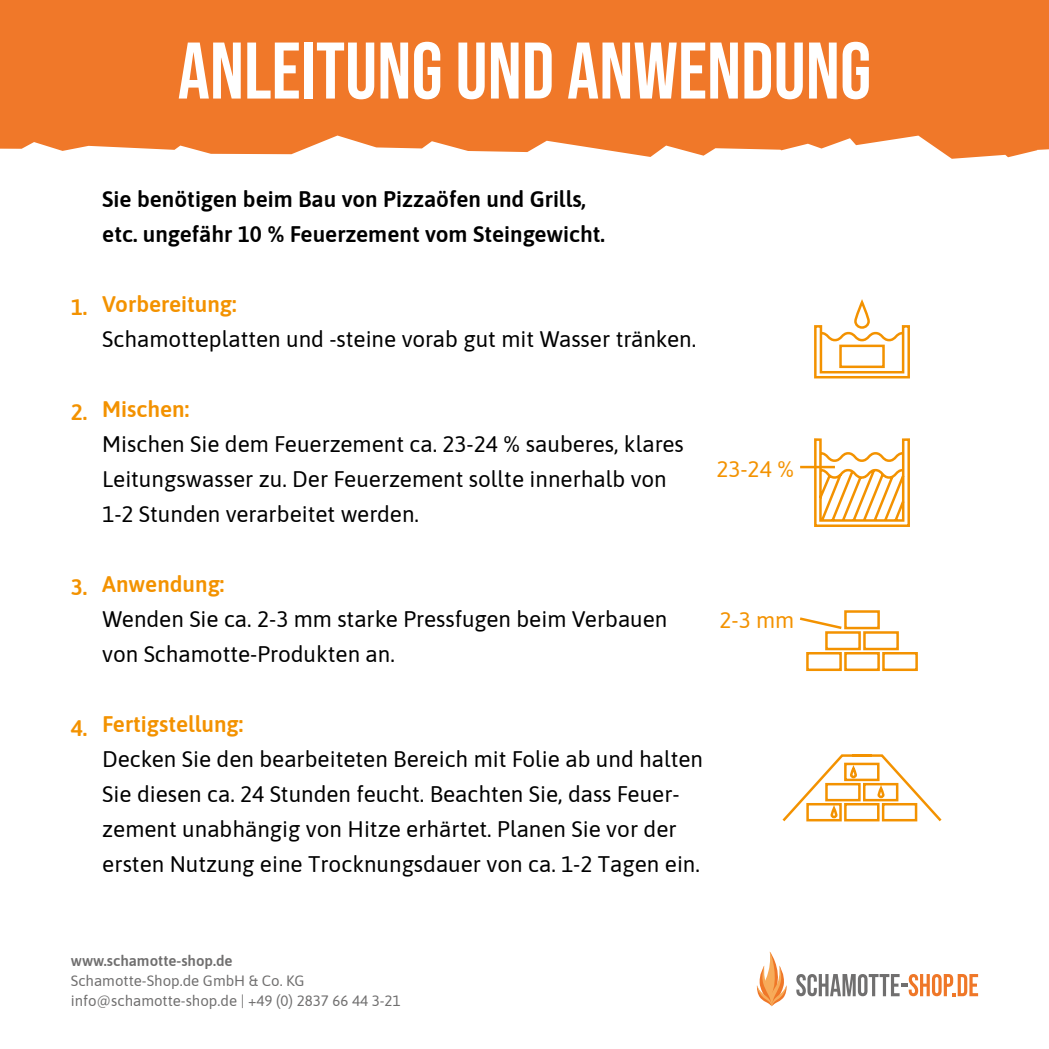
<style>
.page{position:relative;width:1049px;height:1049px;background:#fff}
.page>*{position:absolute;margin:0;border:0;box-sizing:border-box;transform-origin:0 0}
.t1{font:80px "Bebas Neue";color:#fff}
.t2{font:22.5px/35px "Asap";color:#000}
.t3{font:600 22.5px/35px "Asap";color:#000}
.t4{font:600 22.5px "Asap";color:#f39200}
.t5{font:22.5px "Asap";color:#f39200}
.t6{font:15px/20px "Asap";color:#706f6f}
.t7{font:600 15px "Asap";color:#706f6f}
</style>
<div class="page">
<svg style="left:0;top:0;width:1049px;height:159px;background:#f08037"></svg>
<svg style="left:813px;top:438px;width:97px;height:89px"></svg>
<hr style="left:800px;top:466px;width:35px;height:2px;background:#f39200">
<svg style="left:814px;top:302px;width:96px;height:77px"></svg>
<svg style="left:800px;top:610px;width:118px;height:62px"></svg>
<svg style="left:782px;top:754px;width:160px;height:68px"></svg>
<svg style="left:757px;top:951px;width:30px;height:55px"></svg>
<svg style="left:796px;top:974px;width:182px;height:22px"></svg>
<h1 class="t1" style="left:178px;top:26px;width:695px">ANLEITUNG UND ANWENDUNG</h1>
<p class="t3" style="left:102px;top:180px;width:504px">Sie benötigen beim Bau von Pizzaöfen und Grills, etc. ungefähr 10 % Feuerzement vom Steingewicht.</p>
<p class="t4" style="left:71px;top:292px;width:18px">1.</p>
<p class="t4" style="left:102px;top:288px;width:136px">Vorbereitung:</p>
<p class="t2" style="left:102px;top:320px;width:595px">Schamotteplatten und -steine vorab gut mit Wasser tränken.</p>
<p class="t4" style="left:71px;top:397px;width:18px">2.</p>
<p class="t4" style="left:102px;top:393px;width:88px">Mischen:</p>
<p class="t2" style="left:102px;top:425px;width:583px">Mischen Sie dem Feuerzement ca. 23-24 % sauberes, klares<br>Leitungswasser zu. Der Feuerzement sollte innerhalb von<br>1-2 Stunden verarbeitet werden.</p>
<p class="t5" style="left:716px;top:453px;width:79px">23-24 %</p>
<p class="t4" style="left:71px;top:572px;width:18px">3.</p>
<p class="t4" style="left:102px;top:568px;width:124px">Anwendung:</p>
<p class="t2" style="left:102px;top:601px;width:567px">Wenden Sie ca. 2-3 mm starke Pressfugen beim Verbauen von Schamotte-Produkten an.</p>
<p class="t5" style="left:719px;top:605px;width:76px">2-3 mm</p>
<p class="t4" style="left:71px;top:712px;width:18px">4.</p>
<p class="t4" style="left:102px;top:708px;width:143px">Fertigstellung:</p>
<p class="t2" style="left:102px;top:741px;width:602px">Decken Sie den bearbeiteten Bereich mit Folie ab und halten Sie diesen ca. 24 Stunden feucht. Beachten Sie, dass Feuer&shy;zement unabhängig von Hitze erhärtet. Planen Sie vor der ersten Nutzung eine Trocknungsdauer von ca. 1-2 Tagen ein.</p>
<p class="t7" style="left:71px;top:951px;width:163px">www.schamotte-shop.de</p>
<p class="t6" style="left:71px;top:970px;width:331px">Schamotte-Shop.de GmbH &amp; Co. KG info@schamotte-shop.de | +49 (0) 2837 66 44 3-21</p>
</div>
